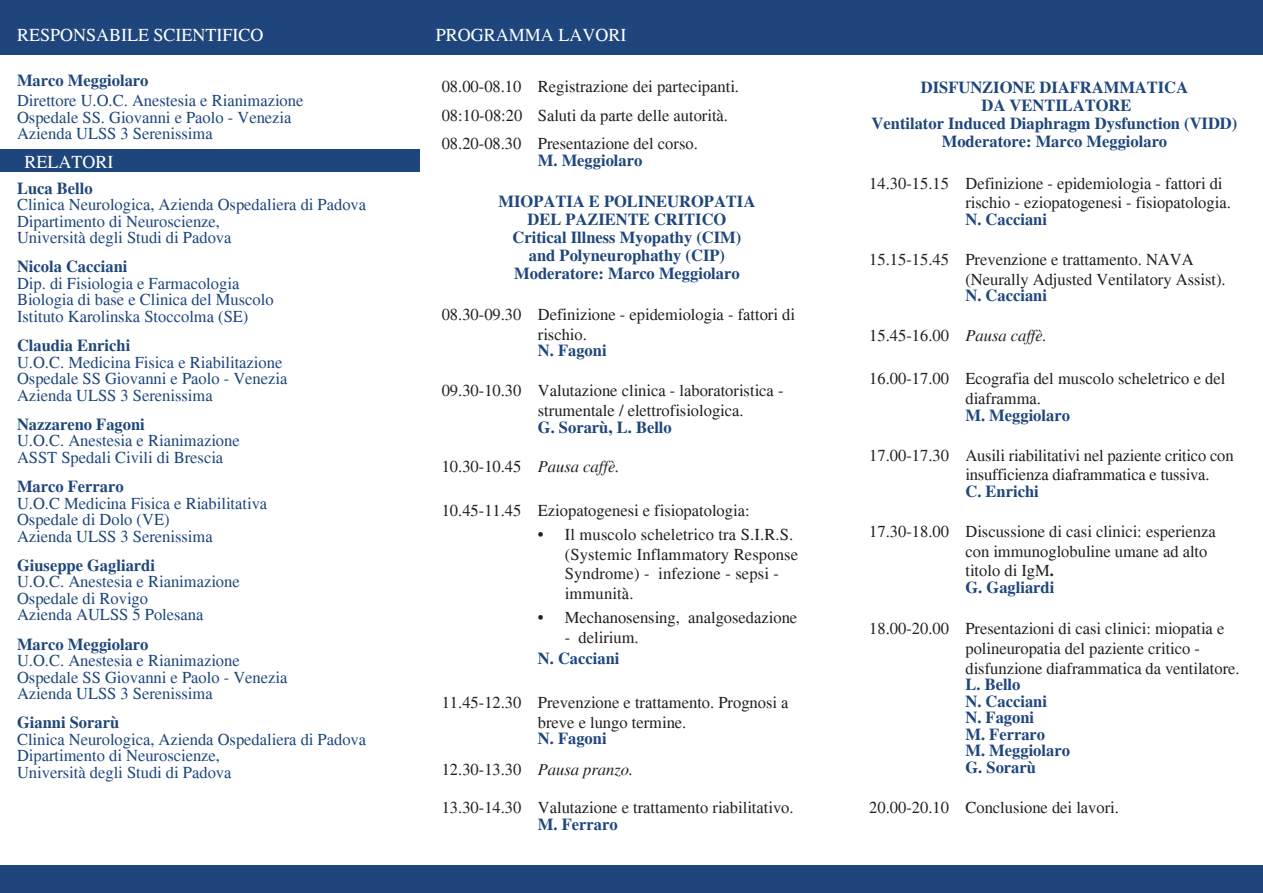
<style>
.page{position:relative;width:1263px;height:893px;background:#fff}
.page>*{position:absolute;margin:0;border:0;box-sizing:border-box;transform-origin:0 0}
.t1{font:18px "Times";color:#fff}
.t2{font:16.5px/19.8px "Times";color:#231f20}
.t3{font:16.5px/16.5px "Times";color:#1e467c}
.t4{font:700 16.5px/18px "Times";color:#1e467c;text-align:center}
.t5{font:italic 16.5px/30.2px "Times";color:#231f20}
.s1{font-size:16.5px;color:#1e467c}
.s2{font-style:italic}
.s3{font-weight:700;font-style:normal;color:#1e467c}
.s4{font-style:normal}
.s5{font-weight:700}
</style>
<div class="page">
<div style="left:0;top:0;width:1263px;height:54px;background:#1e467c"></div>
<div style="left:0;top:866px;width:1263px;height:27px;background:#1e467c"></div>
<div style="left:0;top:149px;width:420px;height:23px;background:#1e467c"></div>
<p class="t1" style="left:17px;top:24px;width:248px">RESPONSABILE SCIENTIFICO</p>
<p class="t4" style="left:17px;top:71px;width:133px">Marco Meggiolaro</p>
<p class="t3" style="left:17px;top:92px;width:288px">Direttore U.O.C. Anestesia e Rianimazione<br>Ospedale SS. Giovanni e Paolo - Venezia<br>Azienda ULSS 3 Serenissima</p>
<p class="t1" style="left:17px;top:151px;width:98px"><span class="s1">a</span>RELATORI</p>
<p class="t4" style="left:17px;top:179px;width:77px">Luca Bello</p>
<p class="t3" style="left:17px;top:196px;width:351px">Clinica Neurologica, Azienda Ospedaliera di Padova<br>Dipartimento di Neuroscienze,<br>Università degli Studi di Padova</p>
<p class="t4" style="left:17px;top:258px;width:112px">Nicola Cacciani</p>
<p class="t3" style="left:17px;top:275px;width:258px">Dip. di Fisiologia e Farmacologia<br>Biologia di base e Clinica del Muscolo<br>Istituto Karolinska Stoccolma (SE)</p>
<p class="t4" style="left:17px;top:336px;width:115px">Claudia Enrichi</p>
<p class="t3" style="left:17px;top:354px;width:272px">U.O.C. Medicina Fisica e Riabilitazione<br>Ospedale SS Giovanni e Paolo - Venezia<br>Azienda ULSS 3 Serenissima</p>
<p class="t4" style="left:17px;top:415px;width:129px">Nazzareno Fagoni</p>
<p class="t3" style="left:17px;top:433px;width:224px">U.O.C. Anestesia e Rianimazione<br>ASST Spedali Civili di Brescia</p>
<p class="t4" style="left:17px;top:477px;width:108px">Marco Ferraro</p>
<p class="t3" style="left:17px;top:495px;width:252px">U.O.C Medicina Fisica e Riabilitativa<br>Ospedale di Dolo (VE)<br>Azienda ULSS 3 Serenissima</p>
<p class="t4" style="left:17px;top:556px;width:139px">Giuseppe Gagliardi</p>
<p class="t3" style="left:17px;top:574px;width:224px">U.O.C. Anestesia e Rianimazione<br>Ospedale di Rovigo<br>Azienda AULSS 5 Polesana</p>
<p class="t4" style="left:17px;top:635px;width:133px">Marco Meggiolaro</p>
<p class="t3" style="left:17px;top:652px;width:272px">U.O.C. Anestesia e Rianimazione<br>Ospedale SS Giovanni e Paolo - Venezia<br>Azienda ULSS 3 Serenissima</p>
<p class="t4" style="left:17px;top:714px;width:104px">Gianni Sorarù</p>
<p class="t3" style="left:17px;top:731px;width:351px">Clinica Neurologica, Azienda Ospedaliera di Padova<br>Dipartimento di Neuroscienze,<br>Università degli Studi di Padova</p>
<p class="t1" style="left:436px;top:24px;width:192px">PROGRAMMA LAVORI</p>
<p class="t2" style="left:442px;top:73px;width:299px;line-height:28.5px">08.00-08.10 Registrazione dei partecipanti.<br>08:10-08:20 Saluti da parte delle autorità.<br>08.20-08.30 Presentazione del corso.</p>
<p class="t4" style="left:538px;top:151px;width:106px">M. Meggiolaro</p>
<p class="t4" style="left:499px;top:192px;width:258px">MIOPATIA E POLINEUROPATIA<br>DEL PAZIENTE CRITICO<br>Critical Illness Myopathy (CIM) and Polyneurophathy (CIP)<br>Moderatore: Marco Meggiolaro</p>
<p class="t2" style="left:538px;top:304px;width:259px;text-indent:-96px">08.30-09.30 Definizione - epidemiologia - fattori di rischio.</p>
<p class="t4" style="left:538px;top:341px;width:70px">N. Fagoni</p>
<p class="t2" style="left:538px;top:381px;width:247px;text-indent:-96px">09.30-10.30 Valutazione clinica - laboratoristica - strumentale / elettrofisiologica.</p>
<p class="t4" style="left:538px;top:418px;width:135px">G. Sorarù, L. Bello</p>
<p class="t2" style="left:442px;top:457px;width:179px">10.30-10.45 <span class="s2">Pausa caffè.</span></p>
<p class="t2" style="left:442px;top:500px;width:309px">10.45-11.45 Eziopatogenesi e fisiopatologia:</p>
<p class="t2" style="left:565px;top:524px;width:235px;text-indent:-27px">• Il muscolo scheletrico tra S.I.R.S. (Systemic Inflammatory Response<br>Syndrome) - infezione - sepsi - immunità.</p>
<p class="t2" style="left:538px;top:608px;width:261px">• Mechanosensing, analgosedazione</p>
<p class="t2" style="left:565px;top:627px;width:75px">- delirium.</p>
<p class="t4" style="left:538px;top:649px;width:83px">N. Cacciani</p>
<p class="t2" style="left:442px;top:692px;width:348px;text-align:center">11.45-12.30 Prevenzione e trattamento. Prognosi a breve e lungo termine.</p>
<p class="t5" style="left:442px;top:724px;width:193px;text-indent:96px"><span class="s3">N. Fagoni<br></span><span class="s4">12.30-13.30</span> Pausa pranzo.</p>
<p class="t2" style="left:442px;top:798px;width:353px">13.30-14.30 Valutazione e trattamento riabilitativo.</p>
<p class="t4" style="left:538px;top:815px;width:81px">M. Ferraro</p>
<p class="t4" style="left:871px;top:78px;width:367px">DISFUNZIONE DIAFRAMMATICA<br>DA VENTILATORE<br>Ventilator Induced Diaphragm Dysfunction (VIDD)<br>Moderatore: Marco Meggiolaro</p>
<p class="t2" style="left:965px;top:173px;width:267px;text-indent:-96px">14.30-15.15 Definizione - epidemiologia - fattori di rischio - eziopatogenesi - fisiopatologia.</p>
<p class="t4" style="left:965px;top:210px;width:83px">N. Cacciani</p>
<p class="t2" style="left:965px;top:249px;width:262px;text-indent:-96px">15.15-15.45 Prevenzione e trattamento. NAVA (Neurally Adjusted Ventilatory Assist).</p>
<p class="t4" style="left:965px;top:286px;width:83px">N. Cacciani</p>
<p class="t2" style="left:869px;top:325px;width:179px">15.45-16.00 <span class="s2">Pausa caffè.</span></p>
<p class="t2" style="left:965px;top:369px;width:261px;text-indent:-96px">16.00-17.00 Ecografia del muscolo scheletrico e del diaframma.</p>
<p class="t4" style="left:965px;top:406px;width:106px">M. Meggiolaro</p>
<p class="t2" style="left:965px;top:445px;width:270px;text-indent:-96px">17.00-17.30 Ausili riabilitativi nel paziente critico con insufficienza diaframmatica e tussiva.</p>
<p class="t4" style="left:965px;top:482px;width:75px">C. Enrichi</p>
<p class="t2" style="left:965px;top:521px;width:252px;text-indent:-96px">17.30-18.00 Discussione di casi clinici: esperienza con immunoglobuline umane ad alto titolo di IgM<span class="s5">.</span></p>
<p class="t4" style="left:965px;top:578px;width:90px">G. Gagliardi</p>
<p class="t2" style="left:965px;top:618px;width:276px;text-indent:-96px">18.00-20.00 Presentazioni di casi clinici: miopatia e polineuropatia del paziente critico - disfunzione diaframmatica da ventilatore.</p>
<p class="t4" style="left:965px;top:676px;width:106px;line-height:16.5px;text-align:left">L. Bello<br>N. Cacciani<br>N. Fagoni<br>M. Ferraro<br>M. Meggiolaro<br>G. Sorarù</p>
<p class="t2" style="left:869px;top:797px;width:251px">20.00-20.10 Conclusione dei lavori.</p>
</div>
